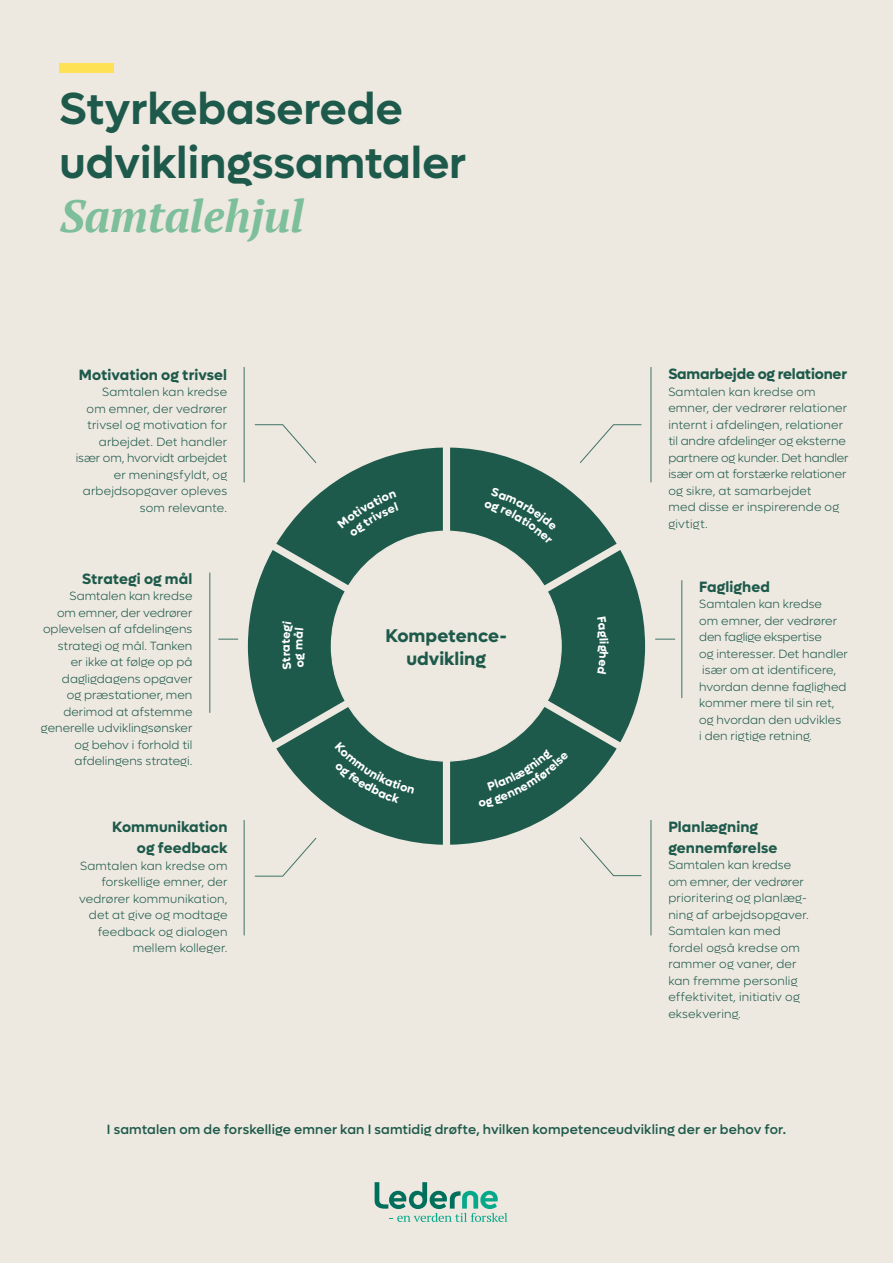
<style>
.page{position:relative;width:893px;height:1263px;background:#ede8e0}
.page>*{position:absolute;margin:0;border:0;box-sizing:border-box;transform-origin:0 0}
.t1{font:600 45px "Lufga";color:#1e5a4b}
.t2{font:italic 700 45px "PT Serif";color:#7dbe9b}
.NY_MANCHET{font:700 18.45px "Lufga";color:#1e5a4b}
.NY_TROMPET{font:700 15px/21px "Lufga";letter-spacing:.01em;color:#1e5a4b}
.NY_TROMPET-2{font:700 15px "Lufga";letter-spacing:-.01em;color:#1e5a4b}
.NY_TROMPET-3{font:500 13.5px "Lufga";letter-spacing:.01em;color:#1e5a4b}
.NY_TROMPET-4{font:300 12px/16.5px "Lufga";letter-spacing:.005em;color:#1e5a4b}
</style>
<div class="page">
<hr style="left:651px;top:367px;width:1px;height:115px;background:#407366">
<hr style="left:651px;top:820px;width:1px;height:115px;background:#407366">
<hr style="left:681px;top:580px;width:1px;height:118px;background:#407366">
<hr style="left:244px;top:367px;width:1px;height:115px;background:#407366">
<hr style="left:244px;top:820px;width:1px;height:115px;background:#407366">
<hr style="left:209px;top:573px;width:1px;height:140px;background:#407366">
<svg style="left:218px;top:639px;width:20px;height:1px"></svg>
<div style="left:60px;top:63px;width:54px;height:10px;background:#ffe155"></div>
<svg style="left:375px;top:1182px;width:132px;height:40px"></svg>
<svg style="left:655px;top:639px;width:20px;height:1px"></svg>
<svg style="left:248px;top:424px;width:195px;height:453px"></svg>
<svg style="left:450px;top:424px;width:195px;height:452px"></svg>
<p class="t1" style="left:60px;top:82px;width:345px">Styrkebaserede</p>
<p class="t1" style="left:60px;top:136px;width:408px">udviklingssamtaler</p>
<p class="t2" style="left:60px;top:187px;width:246px">Samtalehjul</p>
<p class="NY_TROMPET" style="left:79px;top:364px;width:150px">Motivation og trivsel</p>
<p class="NY_TROMPET-4" style="left:76px;top:384px;width:153px;text-align:right">Samtalen kan kredse<br>om emner, der vedrører trivsel og motivation for arbejdet. Det handler især om, hvorvidt arbejdet er meningsfyldt, og arbejdsopgaver opleves som relevante.</p>
<p class="NY_TROMPET" style="left:82px;top:568px;width:112px">Strategi og mål</p>
<p class="NY_TROMPET-4" style="left:41px;top:588px;width:153px;text-align:right">Samtalen kan kredse<br>om emner, der vedrører oplevelsen af afdelingens strategi og mål. Tanken<br>er ikke at følge op på dagligdagens opgaver<br>og præstationer, men derimod at afstemme generelle udviklingsønsker og behov i forhold til afdelingens strategi.</p>
<p class="NY_TROMPET" style="left:112px;top:817px;width:117px;text-align:right">Kommunikation og feedback</p>
<p class="NY_TROMPET-4" style="left:79px;top:857px;width:150px;text-align:right">Samtalen kan kredse om forskellige emner, der vedrører kommunikation, det at give og modtage feedback og dialogen mellem kolleger.</p>
<p class="NY_MANCHET" style="left:386px;top:625px;width:123px">Kompetence-</p>
<p class="NY_MANCHET" style="left:406px;top:648px;width:81px">udvikling</p>
<p class="NY_TROMPET-2" style="left:668px;top:365px;width:180px">Samarbejde og relationer</p>
<p class="NY_TROMPET-4" style="left:668px;top:383px;width:182px">Samtalen kan kredse om emner, der vedrører relationer internt i afdelingen, relationer til andre afdelinger og eksterne partnere og kunder. Det handler især om at forstærke relationer og sikre, at samarbejdet<br>med disse er inspirerende og givtigt.</p>
<p class="NY_TROMPET" style="left:699px;top:576px;width:72px">Faglighed</p>
<p class="NY_TROMPET-4" style="left:699px;top:596px;width:150px">Samtalen kan kredse<br>om emner, der vedrører den faglige ekspertise<br>og interesser. Det handler især om at identificere, hvordan denne faglighed kommer mere til sin ret, og hvordan den udvikles<br>i den rigtige retning.</p>
<p class="NY_TROMPET" style="left:668px;top:816px;width:110px">Planlægning gennemførelse</p>
<p class="NY_TROMPET-4" style="left:668px;top:857px;width:142px">Samtalen kan kredse om emner, der vedrører prioritering og planlæg&shy;ning af arbejdsopgaver.<br>Samtalen kan med fordel også kredse om rammer og vaner, der kan fremme personlig effektivitet, initiativ og eksekvering.</p>
<p class="NY_TROMPET-3" style="left:107px;top:1121px;width:681px">I samtalen om de forskellige emner kan I samtidig drøfte, hvilken kompetenceudvikling der er behov for.</p>
</div>
